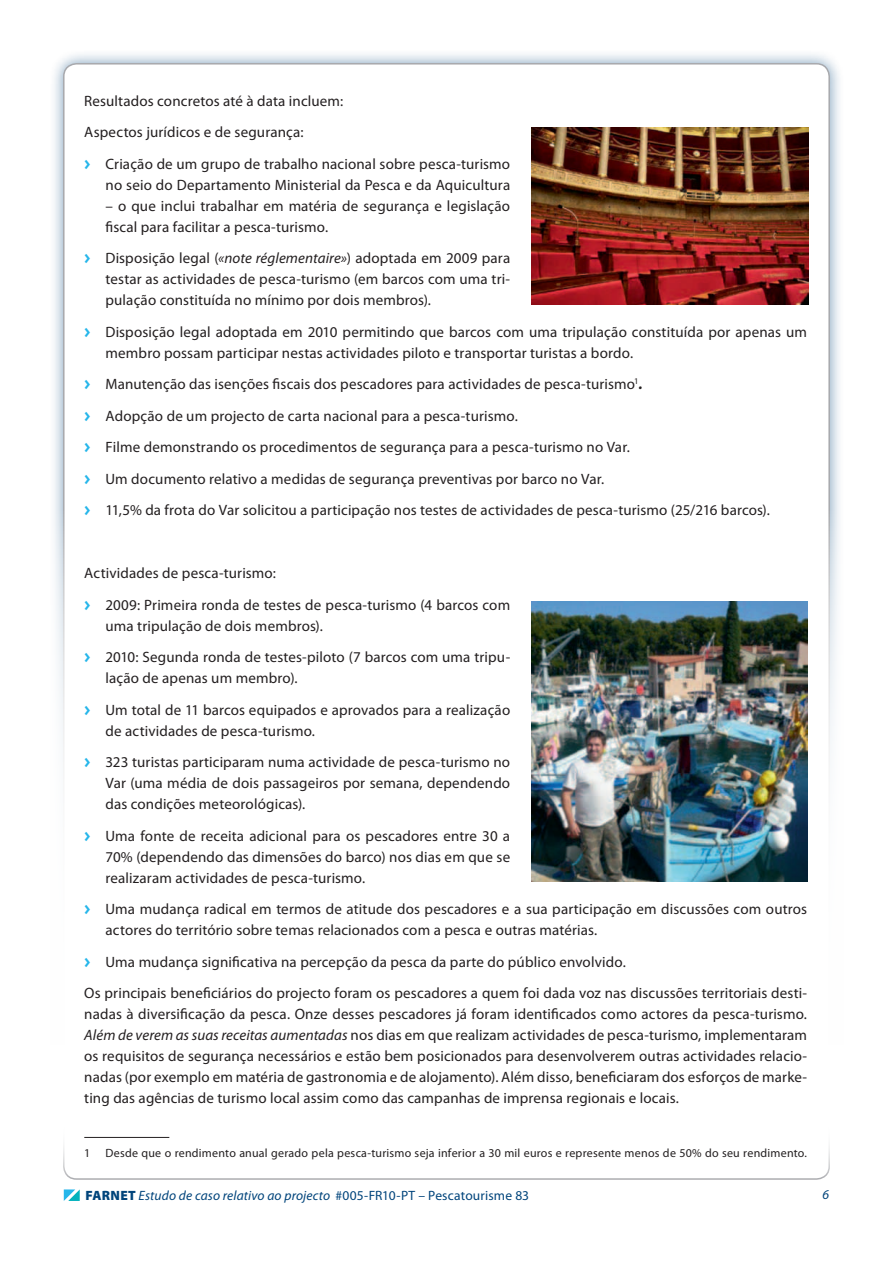
<style>
.page{position:relative;width:893px;height:1263px;background:#fff}
.page>*{position:absolute;margin:0;border:0;box-sizing:border-box;transform-origin:0 0}
.t1{font:15px/21px "Myriad Pro";letter-spacing:.01em;color:#231f20}
.t2{font:italic 13.5px "Myriad Pro";letter-spacing:.01em;color:#00447b}
.t3{font:12px "Myriad Pro";letter-spacing:.02em;color:#231f20}
.s1{font-family:"Meta Plus Bold Caps";color:#26b6ea}
.s2{font-style:italic}
.s3{font-weight:700;font-style:italic}
.s4{font-weight:900;font-style:normal}
.s5{font-style:normal}
</style>
<div class="page">
<div style="left:49px;top:49px;width:795px;height:1165px;background:#00447b;opacity:.5"></div>
<div style="left:64px;top:64px;width:765px;height:1135px;background:#fff;border-radius:13px"></div>
<div style="left:0;top:510px;width:893px;height:753px;background:#fff"></div>
<svg style="left:63px;top:1136px;width:767px;height:44px"></svg>
<svg style="left:64px;top:1189px;width:16px;height:12px"></svg>
<hr style="left:84px;top:1137px;width:85px;height:1px;background:#231f20">
<img style="left:531px;top:128px;width:277px;height:177px">
<img style="left:531px;top:602px;width:277px;height:280px">
<p class="t1" style="left:84px;top:85px;width:427px;line-height:31.5px">Resultados concretos até à data incluem:<br>Aspectos jurídicos e de segurança:<br><span class="s1">&gt;</span> Criação de um grupo de trabalho nacional sobre pesca-turismo</p>
<p class="t1" style="left:106px;top:174px;width:406px">no seio do Departamento Ministerial da Pesca e da Aquicultura</p>
<p class="t1" style="left:106px;top:195px;width:406px">– o que inclui trabalhar em matéria de segurança e legislação fiscal para facilitar a pesca-turismo.</p>
<p class="t1" style="left:106px;top:247px;width:406px;text-align:justify;text-indent:-21px"><span class="s1">&gt;</span> Disposição legal (<span class="s2">«note réglementaire»</span>) adoptada em 2009 para testar as actividades de pesca-turismo (em barcos com uma tri&shy;pulação constituída no mínimo por dois membros).</p>
<p class="t1" style="left:106px;top:321px;width:703px;text-indent:-21px"><span class="s1">&gt;</span> Disposição legal adoptada em 2010 permitindo que barcos com uma tripulação constituída por apenas um membro possam participar nestas actividades piloto e transportar turistas a bordo.</p>
<p class="t1" style="left:84px;top:368px;width:687px;line-height:31.5px"><span class="s1">&gt;</span> Manutenção das isenções fiscais dos pescadores para actividades de pesca-turismo<sup>1</sup><span class="s3">.<br></span><span class="s1">&gt;</span> Adopção de um projecto de carta nacional para a pesca-turismo.<br><span class="s1">&gt;</span> Filme demonstrando os procedimentos de segurança para a pesca-turismo no Var.<br><span class="s1">&gt;</span> Um documento relativo a medidas de segurança preventivas por barco no Var.<br><span class="s1">&gt;</span> 11,5% da frota do Var solicitou a participação nos testes de actividades de pesca-turismo (25/216 barcos).</p>
<p class="t1" style="left:84px;top:557px;width:427px;line-height:31.5px">Actividades de pesca-turismo:<br><span class="s1">&gt;</span> 2009: Primeira ronda de testes de pesca-turismo (4 barcos com</p>
<p class="t1" style="left:84px;top:610px;width:427px;line-height:31.5px;text-indent:21px">uma tripulação de dois membros).<br><span class="s1">&gt;</span> 2010: Segunda ronda de testes-piloto (7 barcos com uma tripu-</p>
<p class="t1" style="left:84px;top:662px;width:427px;line-height:31.5px;text-indent:21px">lação de apenas um membro).<br><span class="s1">&gt;</span> Um total de 11 barcos equipados e aprovados para a realização</p>
<p class="t1" style="left:84px;top:715px;width:427px;line-height:31.5px;text-indent:21px">de actividades de pesca-turismo.<br><span class="s1">&gt;</span> 323 turistas participaram numa actividade de pesca-turismo no</p>
<p class="t1" style="left:106px;top:772px;width:406px">Var (uma média de dois passageiros por semana, dependendo das condições meteorológicas).</p>
<p class="t1" style="left:106px;top:825px;width:406px;text-align:justify;text-indent:-21px"><span class="s1">&gt;</span> Uma fonte de receita adicional para os pescadores entre 30 a 70% (dependendo das dimensões do barco) nos dias em que se realizaram actividades de pesca-turismo.</p>
<p class="t1" style="left:106px;top:898px;width:703px;text-indent:-21px"><span class="s1">&gt;</span> Uma mudança radical em termos de atitude dos pescadores e a sua participação em discussões com outros actores do território sobre temas relacionados com a pesca e outras matérias.</p>
<p class="t1" style="left:84px;top:946px;width:724px;line-height:31.5px"><span class="s1">&gt;</span> Uma mudança significativa na percepção da pesca da parte do público envolvido.<br>Os principais beneficiários do projecto foram os pescadores a quem foi dada voz nas discussões territoriais desti-</p>
<p class="t1" style="left:84px;top:1003px;width:724px;text-align:justify">nadas à diversificação da pesca. Onze desses pescadores já foram identificados como actores da pesca-turismo.<br><span class="s2">Além de verem as suas receitas aumentadas</span> nos dias em que realizam actividades de pesca-turismo, implementaram os requisitos de segurança necessários e estão bem posicionados para desenvolverem outras actividades relacio&shy;nadas (por exemplo em matéria de gastronomia e de alojamento). Além disso, beneficiaram dos esforços de marke&shy;ting das agências de turismo local assim como das campanhas de imprensa regionais e locais.</p>
<p class="t3" style="left:84px;top:1145px;width:8px">1</p>
<p class="t3" style="left:106px;top:1145px;width:703px">Desde que o rendimento anual gerado pela pesca-turismo seja inferior a 30 mil euros e represente menos de 50% do seu rendimento.</p>
<p class="t2" style="left:85px;top:1187px;width:445px"><span class="s4">FARNET</span> Estudo de caso relativo ao projecto <span class="s5">#005-FR10-PT – Pescatourisme 83</span></p>
<p class="t2" style="left:822px;top:1186px;width:8px">6</p>
</div>
